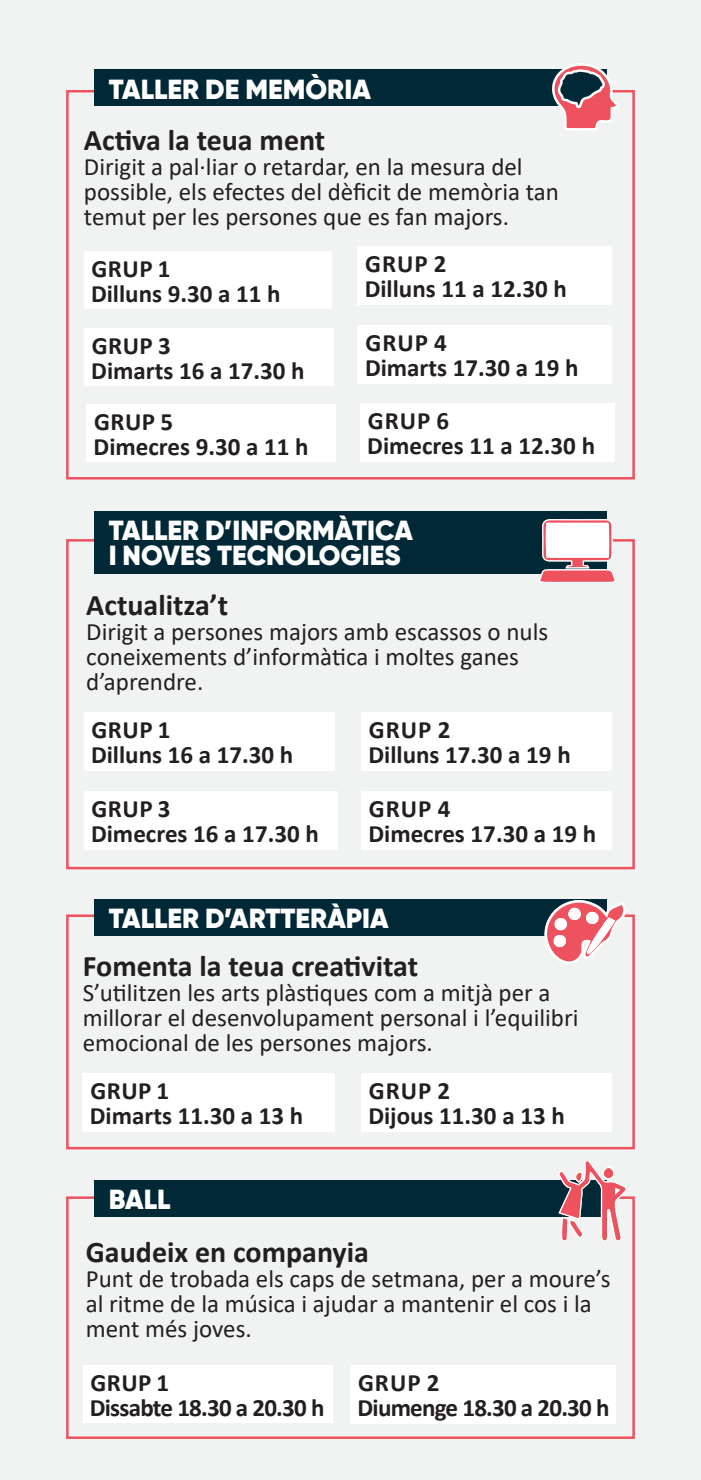
<style>
.page{position:relative;width:701px;height:1480px;background:#fff}
.page>*{position:absolute;margin:0;border:0;box-sizing:border-box;transform-origin:0 0}
.t1{font:700 30px "Calibri";color:#231f20}
.t2{font:900 27.5px/25px "Gilroy";color:#fff}
.t3{font:25px/25px "Calibri";color:#231f20}
.t4{font:700 25px/25px "Calibri";color:#231f20}
.t5{font:700 25px/25px "Calibri";letter-spacing:-.03em;color:#231f20}
</style>
<div class="page">
<div style="left:0;top:0;width:700px;height:1480px;background:#f1f3f3"></div>
<div style="left:66px;top:539px;width:568px;height:330px;border:2px solid #ef525f"></div>
<div style="left:66px;top:914px;width:568px;height:235px;border:2px solid #ef525f"></div>
<div style="left:66px;top:1196px;width:568px;height:243px;border:2px solid #ef525f"></div>
<div style="left:94px;top:70px;width:512px;height:36px;background:#002836"></div>
<svg style="left:549px;top:63px;width:72px;height:67px"></svg>
<div style="left:84px;top:252px;width:247px;height:57px;background:#fff"></div>
<div style="left:357px;top:246px;width:254px;height:59px;background:#fff"></div>
<div style="left:84px;top:328px;width:249px;height:58px;background:#fff"></div>
<div style="left:358px;top:325px;width:253px;height:59px;background:#fff"></div>
<div style="left:86px;top:404px;width:250px;height:57px;background:#fff"></div>
<div style="left:360px;top:403px;width:254px;height:58px;background:#fff"></div>
<div style="left:94px;top:511px;width:512px;height:63px;background:#002836"></div>
<svg style="left:539px;top:518px;width:77px;height:65px"></svg>
<div style="left:84px;top:712px;width:251px;height:58px;background:#fff"></div>
<div style="left:361px;top:712px;width:250px;height:58px;background:#fff"></div>
<div style="left:84px;top:791px;width:253px;height:59px;background:#fff"></div>
<div style="left:361px;top:791px;width:250px;height:59px;background:#fff"></div>
<div style="left:94px;top:900px;width:512px;height:36px;background:#002836"></div>
<svg style="left:539px;top:899px;width:88px;height:65px"></svg>
<div style="left:585px;top:912px;width:13px;height:12px;border:2px solid #fff;border-radius:50%"></div>
<div style="left:568px;top:908px;width:12px;height:12px;border:2px solid #fff;border-radius:50%"></div>
<div style="left:553px;top:935px;width:12px;height:12px;border:2px solid #fff;border-radius:50%"></div>
<div style="left:554px;top:918px;width:12px;height:12px;border:2px solid #fff;border-radius:50%"></div>
<div style="left:83px;top:1073px;width:251px;height:59px;background:#fff"></div>
<div style="left:361px;top:1073px;width:250px;height:59px;background:#fff"></div>
<div style="left:94px;top:1180px;width:512px;height:37px;background:#002836"></div>
<svg style="left:557px;top:1117px;width:71px;height:125px"></svg>
<div style="left:83px;top:1365px;width:249px;height:58px;background:#fff"></div>
<div style="left:350px;top:1365px;width:265px;height:59px;background:#fff"></div>
<p class="t2" style="left:109px;top:76px;width:263px">TALLER DE MEMÒRIA</p>
<p class="t1" style="left:84px;top:119px;width:243px">Activa la teua ment</p>
<p class="t3" style="left:84px;top:153px;width:476px">Dirigit a pal·liar o retardar, en la mesura del possible, els efectes del dèficit de memòria tan temut per les persones que es fan majors.</p>
<p class="t4" style="left:91px;top:256px;width:191px">GRUP 1<br>Dilluns 9.30 a 11 h</p>
<p class="t4" style="left:364px;top:251px;width:204px">GRUP 2<br>Dilluns 11 a 12.30 h</p>
<p class="t4" style="left:91px;top:333px;width:215px">GRUP 3<br>Dimarts 16 a 17.30 h</p>
<p class="t4" style="left:365px;top:330px;width:215px">GRUP 4<br>Dimarts 17.30 a 19 h</p>
<p class="t4" style="left:94px;top:408px;width:216px">GRUP 5<br>Dimecres 9.30 a 11 h</p>
<p class="t4" style="left:367px;top:408px;width:229px">GRUP 6<br>Dimecres 11 a 12.30 h</p>
<p class="t2" style="left:109px;top:518px;width:305px">TALLER D’INFORMÀTICA<br>I NOVES TECNOLOGIES</p>
<p class="t1" style="left:86px;top:584px;width:143px">Actualitza’t</p>
<p class="t3" style="left:86px;top:619px;width:463px">Dirigit a persones majors amb escassos o nuls coneixements d’informàtica i moltes ganes d’aprendre.</p>
<p class="t4" style="left:91px;top:717px;width:204px">GRUP 1<br>Dilluns 16 a 17.30 h</p>
<p class="t4" style="left:368px;top:717px;width:204px">GRUP 2<br>Dilluns 17.30 a 19 h</p>
<p class="t4" style="left:91px;top:796px;width:229px">GRUP 3<br>Dimecres 16 a 17.30 h</p>
<p class="t4" style="left:368px;top:796px;width:229px">GRUP 4<br>Dimecres 17.30 a 19 h</p>
<p class="t2" style="left:109px;top:906px;width:281px">TALLER D’ARTTERÀPIA</p>
<p class="t1" style="left:83px;top:944px;width:337px">Fomenta la teua creativitat</p>
<p class="t3" style="left:83px;top:979px;width:497px">S’utilitzen les arts plàstiques com a mitjà per a millorar el desenvolupament personal i l’equilibri emocional de les persones majors.</p>
<p class="t4" style="left:90px;top:1078px;width:215px">GRUP 1<br>Dimarts 11.30 a 13 h</p>
<p class="t4" style="left:368px;top:1078px;width:198px">GRUP 2<br>Dijous 11.30 a 13 h</p>
<p class="t2" style="left:109px;top:1187px;width:63px">BALL</p>
<p class="t1" style="left:86px;top:1230px;width:284px">Gaudeix en companyia</p>
<p class="t3" style="left:86px;top:1265px;width:526px">Punt de trobada els caps de setmana, per a moure’s al ritme de la música i ajudar a mantenir el cos i la ment més joves.</p>
<p class="t5" style="left:90px;top:1370px;width:236px">GRUP 1<br>Dissabte 18.30 a 20.30 h</p>
<p class="t5" style="left:357px;top:1370px;width:253px">GRUP 2<br>Diumenge 18.30 a 20.30 h</p>
</div>
